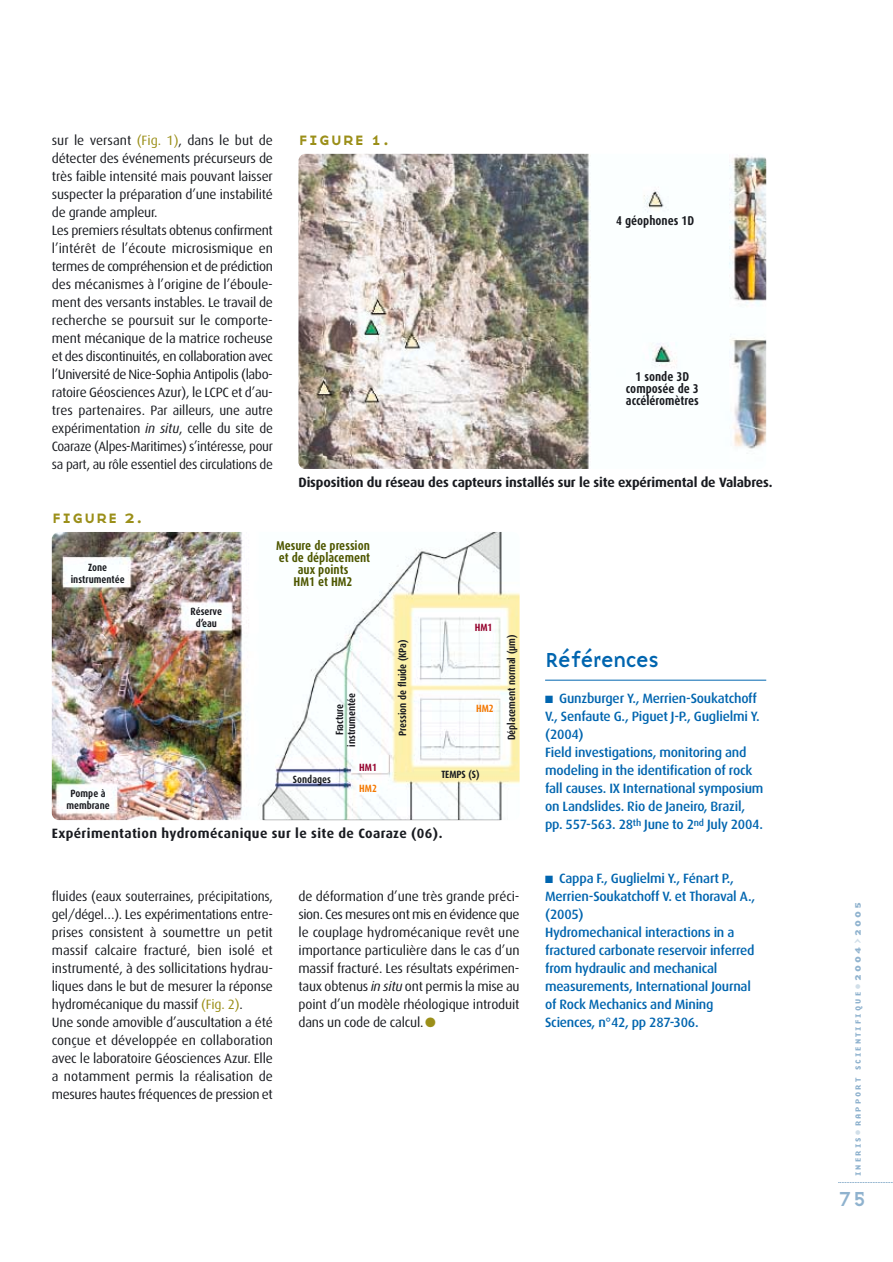
<style>
.page{position:relative;width:893px;height:1262px;background:#fff}
.page>*{position:absolute;margin:0;border:0;box-sizing:border-box;transform-origin:0 0}
.t1{font:21px "Base Nine";letter-spacing:-.075em;color:#0065af}
.t2{font:21px "Base Nine";color:#8fb2ce}
.t3{font:18px "Base Nine Small Caps";color:#9b8f19}
.t4{font:13.5px/18px "Dax";letter-spacing:-.015em;color:#191b20}
.t5{font:500 13.5px/18px "Dax";letter-spacing:-.015em;color:#0065af}
.t6{font:700 13.5px "Dax";letter-spacing:-.01em;color:#191b20}
.t7{font:700 13.5px "Dax";letter-spacing:.03em;color:#191b20}
.t8{font:700 12.75px/12px "Dax Condensed";color:#4e5700;text-align:center}
.t9{font:700 12.75px/12px "Dax Condensed";color:#191b20;text-align:center}
.t10{font:700 10.5px/12px "Dax Condensed";color:#191b20;text-align:center}
.t11{font:700 10.5px "Dax Condensed";color:#94002b}
.t12{font:700 10.5px "Dax Condensed";color:#f47800}
.t13{font:7.8px "Base Nine SCB";letter-spacing:.265em;color:#8fb2ce}
.s1{color:#9b8f19}
.s2{font-style:italic}
.s3{font-size:10.5px;color:#d1dfe9}
.s4{font-size:10.5px}
</style>
<div class="page">
<svg style="left:838px;top:1182px;width:55px;height:1px"></svg>
<img style="left:52px;top:532px;width:468px;height:288px;border-radius:7px">
<img style="left:298px;top:154px;width:468px;height:315px;border-radius:7px">
<hr style="left:545px;top:680px;width:221px;height:1px;background:#0065af">
<p class="t4" style="left:52px;top:132px;width:223px">sur le versant <span class="s1">(Fig. 1)</span>, dans le but de détecter des événements précurseurs de très faible intensité mais pouvant laisser suspecter la préparation d’une instabilité de grande ampleur.<br>Les premiers résultats obtenus confirment l’intérêt de l’écoute microsismique en termes de compréhension et de prédiction des mécanismes à l’origine de l’éboule&shy;ment des versants instables. Le travail de recherche se poursuit sur le comporte&shy;ment mécanique de la matrice rocheuse et des discontinuités, en collaboration avec l’Université de Nice-Sophia Antipolis (labo&shy;ratoire Géosciences Azur), le LCPC et d’au&shy;tres partenaires. Par ailleurs, une autre expérimentation <span class="s2">in situ</span>, celle du site de Coaraze (Alpes-Maritimes) s’intéresse, pour sa part, au rôle essentiel des circulations de</p>
<h2 class="t3" style="left:52px;top:506px;width:93px">figure 2.</h2>
<h2 class="t3" style="left:298px;top:128px;width:93px">figure 1.</h2>
<p class="t9" style="left:616px;top:215px;width:80px">4 géophones 1D</p>
<p class="t9" style="left:626px;top:371px;width:74px">1 sonde 3D composée de 3 accéléromètres</p>
<p class="t6" style="left:298px;top:476px;width:476px">Disposition du réseau des capteurs installés sur le site expérimental de Valabres.</p>
<p class="t10" style="left:71px;top:561px;width:55px">Zone instrumentée</p>
<p class="t10" style="left:66px;top:788px;width:45px">Pompe à membrane</p>
<p class="t10" style="left:191px;top:606px;width:33px">Réserve d’eau</p>
<p class="t8" style="left:276px;top:540px;width:96px">Mesure de pression et de déplacement aux points<br>HM1 et HM2</p>
<p class="t10" style="left:334px;top:746px;width:55px;rotate:-90deg">Fracture instrumentée</p>
<p class="t10" style="left:293px;top:773px;width:40px">Sondages</p>
<p class="t11" style="left:359px;top:761px;width:19px">HM1</p>
<p class="t12" style="left:359px;top:783px;width:19px">HM2</p>
<p class="t11" style="left:475px;top:622px;width:19px">HM1</p>
<p class="t10" style="left:397px;top:735px;width:98px;rotate:-90deg">Pression de fluide (KPa)</p>
<p class="t10" style="left:506px;top:740px;width:107px;rotate:-90deg">Déplacement normal (µm)</p>
<p class="t12" style="left:476px;top:703px;width:19px">HM2</p>
<p class="t10" style="left:441px;top:768px;width:40px">TEMPS (S)</p>
<p class="t7" style="left:52px;top:827px;width:392px">Expérimentation hydromécanique sur le site de Coaraze (06).</p>
<p class="t4" style="left:52px;top:888px;width:223px">fluides (eaux souterraines, précipitations, gel/dégel…). Les expérimentations entre&shy;prises consistent à soumettre un petit massif calcaire fracturé, bien isolé et instrumenté, à des sollicitations hydrau&shy;liques dans le but de mesurer la réponse hydromécanique du massif <span class="s1">(Fig. 2)</span>.<br>Une sonde amovible d’auscultation a été conçue et développée en collaboration avec le laboratoire Géosciences Azur. Elle a notamment permis la réalisation de mesures hautes fréquences de pression et</p>
<p class="t4" style="left:298px;top:888px;width:223px;text-align:justify">de déformation d’une très grande préci&shy;sion. Ces mesures ont mis en évidence que le couplage hydromécanique revêt une importance particulière dans le cas d’un massif fracturé. Les résultats expérimen&shy;taux obtenus <span class="s2">in situ</span> ont permis la mise au point d’un modèle rhéologique introduit dans un code de calcul.<span class="s1">●</span></p>
<h1 class="t1" style="left:545px;top:652px;width:116px">Références</h1>
<p class="t5" style="left:545px;top:690px;width:220px">■ Gunzburger Y., Merrien-Soukatchoff V., Senfaute G., Piguet J-P., Guglielmi Y. (2004)<br>Field investigations, monitoring and modeling in the identification of rock fall causes. IX International symposium on Landslides. Rio de Janeiro, Brazil, pp. 557-563. 28<sup>th</sup> June to 2<sup>nd</sup> July 2004.</p>
<p class="t5" style="left:545px;top:870px;width:212px">■ Cappa F., Guglielmi Y., Fénart P.,<br>Merrien-Soukatchoff V. et Thoraval A., (2005)<br>Hydromechanical interactions in a fractured carbonate reservoir inferred from hydraulic and mechanical measurements, International Journal of Rock Mechanics and Mining<br>Sciences, n°42, pp 287-306.</p>
<p class="t13" style="left:854px;top:1176px;width:275px;rotate:-90deg">INERIS<span class="s3">•</span>RAPPORT SCIENTIFIQUE<span class="s3">•</span><span class="s4">2004</span><span class="s3">&gt;</span><span class="s4">2005</span></p>
<h1 class="t2" style="left:838px;top:1190px;width:29px">75</h1>
</div>
